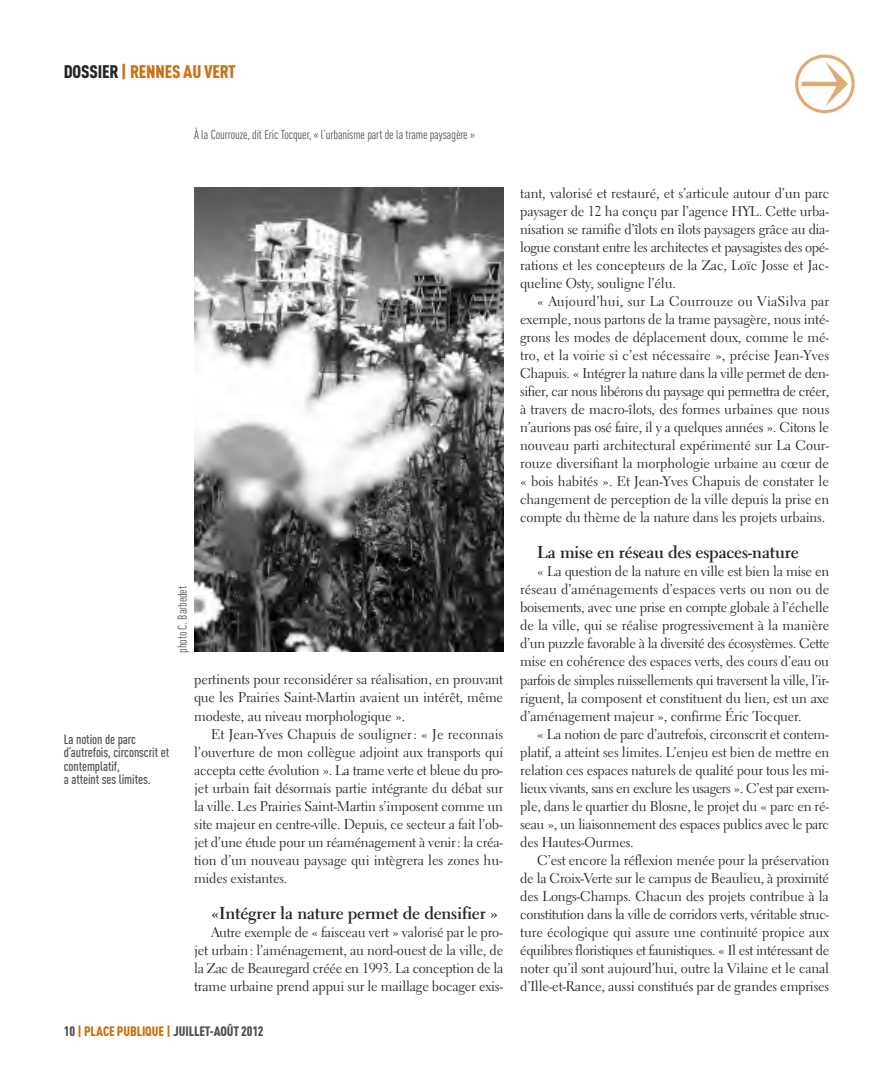
<style>
.page{position:relative;width:893px;height:1085px;background:#fff}
.page>*{position:absolute;margin:0;border:0;box-sizing:border-box;transform-origin:0 0}
.t1{font:900 18px "DIN Cond";letter-spacing:-.01em;color:#cb7116}
.t2{font:700 17.25px "Electra LT";letter-spacing:-.01em;color:#272627}
.t3{font:14.1px/18px "Electra LT";letter-spacing:-.01em;color:#272627;text-align:justify}
.t4{font:500 13.5px/13.5px "DIN Cond";letter-spacing:-.01em;color:#525152}
.t5{font:900 13.5px "DIN Cond";letter-spacing:-.01em;color:#525152}
.t6{font:12.75px "DIN Cond";letter-spacing:-.005em;color:#525152}
.s1{color:#272627}
.s2{color:#cb7116}
</style>
<div class="page">
<img style="left:795px;top:54px;width:60px;height:60px">
<img style="left:194px;top:187px;width:309px;height:464px">
<p class="t1" style="left:64px;top:60px;width:173px"><span class="s1">DOSSIER</span>| RENNES AU VERT</p>
<p class="t6" style="left:194px;top:127px;width:282px">À la Courrouze, dit Eric Tocquer, « l’urbanisme part de la trame paysagère »</p>
<p class="t6" style="left:175px;top:653px;width:68px;rotate:-90deg">photo C. Barbedet</p>
<p class="t4" style="left:64px;top:731px;width:107px">La notion de parc d’autrefois, circonscrit et contemplatif,<br>a atteint ses limites.</p>
<p class="t3" style="left:194px;top:672px;width:310px">pertinents pour reconsidérer sa réalisation, en prouvant que les Prairies Saint-Martin avaient un intérêt, même modeste, au niveau morphologique ».</p>
<p class="t3" style="left:194px;top:726px;width:311px;text-indent:17px">Et Jean-Yves Chapuis de souligner: « Je reconnais l’ouverture de mon collègue adjoint aux transports qui accepta cette évolution ». La trame verte et bleue du pro&shy;jet urbain fait désormais partie intégrante du débat sur la ville. Les Prairies Saint-Martin s’imposent comme un site majeur en centre-ville. Depuis, ce secteur a fait l’ob&shy;jet d’une étude pour un réaménagement à venir: la créa&shy;tion d’un nouveau paysage qui intègrera les zones hu&shy;mides existantes.</p>
<p class="t2" style="left:211px;top:905px;width:289px">«Intégrer la nature permet de densifier »</p>
<p class="t3" style="left:194px;top:924px;width:311px;text-indent:17px">Autre exemple de « faisceau vert » valorisé par le pro&shy;jet urbain: l’aménagement, au nord-ouest de la ville, de la Zac de Beauregard créée en 1993. La conception de la trame urbaine prend appui sur le maillage bocager exis-</p>
<p class="t5" style="left:64px;top:1022px;width:201px">10 <span class="s2">| PLACE PUBLIQUE |</span> JUILLET-AOÛT 2012</p>
<p class="t3" style="left:520px;top:186px;width:311px">tant, valorisé et restauré, et s’articule autour d’un parc paysager de 12 ha conçu par l’agence HYL. Cette urba&shy;nisation se ramifie d’îlots en îlots paysagers grâce au dia&shy;logue constant entre les architectes et paysagistes des opé&shy;rations et les concepteurs de la Zac, Loïc Josse et Jac&shy;queline Osty, souligne l’élu.</p>
<p class="t3" style="left:520px;top:294px;width:311px;text-indent:17px">« Aujourd’hui, sur La Courrouze ou ViaSilva par exemple, nous partons de la trame paysagère, nous inté&shy;grons les modes de déplacement doux, comme le mé&shy;tro, et la voirie si c’est nécessaire », précise Jean-Yves Chapuis. « Intégrer la nature dans la ville permet de den&shy;sifier, car nous libérons du paysage qui permettra de créer, à travers de macro-îlots, des formes urbaines que nous n’aurions pas osé faire, il y a quelques années ». Citons le nouveau parti architectural expérimenté sur La Cour&shy;rouze diversifiant la morphologie urbaine au cœur de « bois habités ». Et Jean-Yves Chapuis de constater le changement de perception de la ville depuis la prise en compte du thème de la nature dans les projets urbains.</p>
<p class="t2" style="left:537px;top:545px;width:263px">La mise en réseau des espaces-nature</p>
<p class="t3" style="left:520px;top:564px;width:311px;text-indent:17px">« La question de la nature en ville est bien la mise en réseau d’aménagements d’espaces verts ou non ou de boisements, avec une prise en compte globale à l’échelle de la ville, qui se réalise progressivement à la manière d’un puzzle favorable à la diversité des écosystèmes. Cette mise en cohérence des espaces verts, des cours d’eau ou parfois de simples ruissellements qui traversent la ville, l’ir&shy;riguent, la composent et constituent du lien, est un axe d’aménagement majeur », confirme Éric Tocquer.</p>
<p class="t3" style="left:520px;top:726px;width:310px;text-indent:17px">« La notion de parc d’autrefois, circonscrit et contem&shy;platif, a atteint ses limites. L’enjeu est bien de mettre en relation ces espaces naturels de qualité pour tous les mi&shy;lieux vivants, sans en exclure les usagers ». C’est par exem&shy;ple, dans le quartier du Blosne, le projet du « parc en ré&shy;seau », un liaisonnement des espaces publics avec le parc des Hautes-Ourmes.</p>
<p class="t3" style="left:520px;top:852px;width:311px;text-indent:17px">C’est encore la réflexion menée pour la préservation de la Croix-Verte sur le campus de Beaulieu, à proximité des Longs-Champs. Chacun des projets contribue à la constitution dans la ville de corridors verts, véritable struc&shy;ture écologique qui assure une continuité propice aux équilibres floristiques et faunistiques. « Il est intéressant de noter qu’il sont aujourd’hui, outre la Vilaine et le canal d’Ille-et-Rance, aussi constitués par de grandes emprises</p>
</div>
